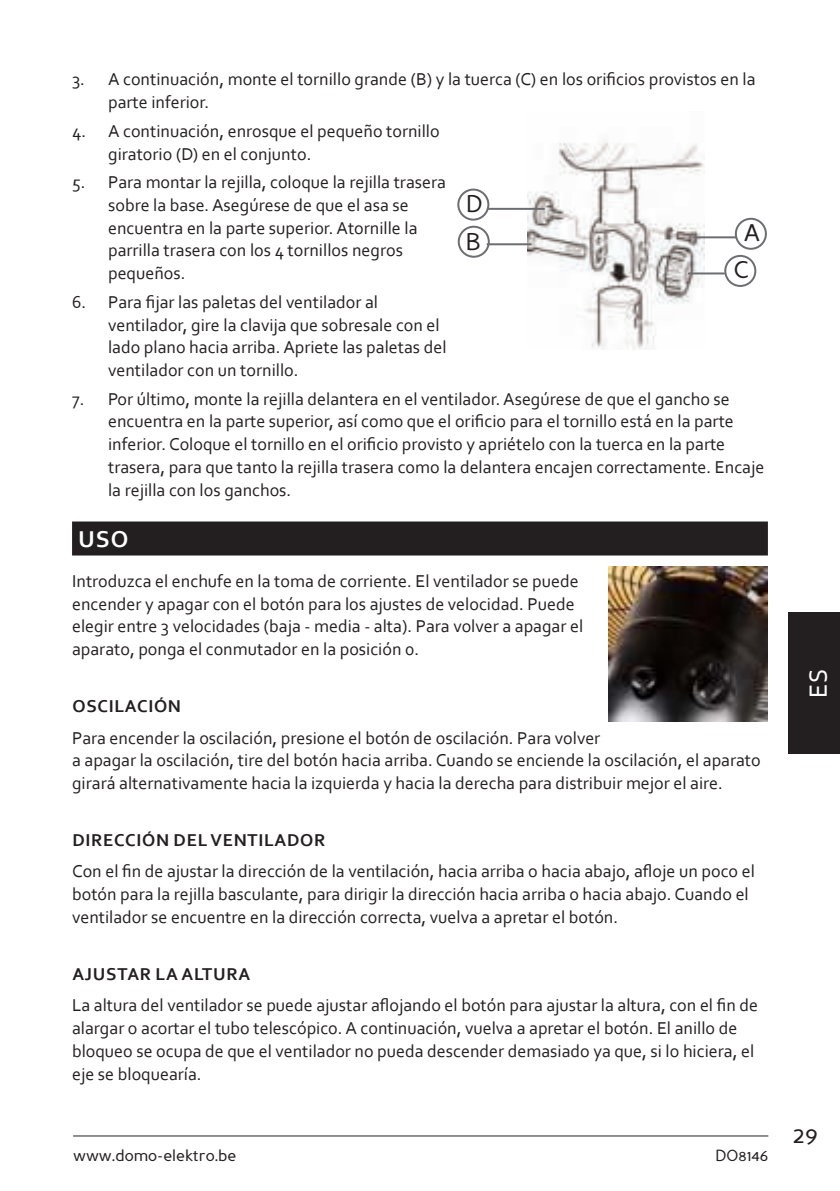
<style>
.page{position:relative;width:840px;height:1191px;background:#fff}
.page>*{position:absolute;margin:0;border:0;box-sizing:border-box;transform-origin:0 0}
.t1{font:26px "Corbel";color:#fff}
.t2{font:24px/38.6px "Perspective Sans";color:#231f20}
.t3{font:700 24px "Corbel";color:#fff}
.t4{font:18px/22.8px "Corbel";color:#231f20}
.t5{font:700 18px "Corbel";letter-spacing:.04em;color:#231f20}
.t6{font:16px "Perspective Sans";color:#231f20}
</style>
<div class="page">
<hr style="left:73px;top:1135px;width:694px;height:1px;background:#231f20">
<div style="left:788px;top:612px;width:51px;height:142px;background:#231f20"></div>
<div style="left:72px;top:521px;width:695px;height:34px;background:#231f20"></div>
<img style="left:527px;top:142px;width:177px;height:208px">
<div style="left:723px;top:255px;width:33px;height:32px;border:2px solid #6d6e71;border-radius:50%"></div>
<hr style="left:688px;top:272px;width:35px;height:2px;background:#6d6e71">
<hr style="left:693px;top:236px;width:48px;height:2px;background:#6d6e71">
<div style="left:457px;top:189px;width:32px;height:32px;border:2px solid #6d6e71;border-radius:50%"></div>
<hr style="left:487px;top:208px;width:56px;height:2px;background:#6d6e71">
<div style="left:457px;top:226px;width:32px;height:32px;border:2px solid #6d6e71;border-radius:50%"></div>
<hr style="left:487px;top:243px;width:43px;height:2px;background:#6d6e71">
<div style="left:735px;top:219px;width:30px;height:30px;background:#fff;border-radius:50%"></div>
<div style="left:734px;top:218px;width:32px;height:32px;border:2px solid #6d6e71;border-radius:50%"></div>
<img style="left:608px;top:567px;width:159px;height:154px">
<p class="t4" style="left:108px;top:69px;width:648px;text-indent:-36px">3. A continuación, monte el tornillo grande (B) y la tuerca (C) en los orificios provistos en la parte inferior.</p>
<p class="t4" style="left:108px;top:120px;width:333px;text-indent:-36px">4. A continuación, enrosque el pequeño tornillo giratorio (D) en el conjunto.</p>
<p class="t4" style="left:108px;top:172px;width:339px;text-indent:-36px">5. Para montar la rejilla, coloque la rejilla trasera sobre la base. Asegúrese de que el asa se encuentra en la parte superior. Atornille la parrilla trasera con los 4 tornillos negros pequeños.</p>
<p class="t4" style="left:108px;top:291px;width:340px;text-indent:-36px">6. Para fijar las paletas del ventilador al ventilador, gire la clavija que sobresale con el lado plano hacia arriba. Apriete las paletas del ventilador con un tornillo.</p>
<p class="t4" style="left:108px;top:388px;width:657px;text-indent:-36px">7. Por último, monte la rejilla delantera en el ventilador. Asegúrese de que el gancho se encuentra en la parte superior, así como que el orificio para el tornillo está en la parte inferior. Coloque el tornillo en el orificio provisto y apriételo con la tuerca en la parte trasera, para que tanto la rejilla trasera como la delantera encajen correctamente. Encaje la rejilla con los ganchos.</p>
<h2 class="t3" style="left:78px;top:527px;width:52px">USO</h2>
<p class="t4" style="left:72px;top:570px;width:512px">Introduzca el enchufe en la toma de corriente. El ventilador se puede encender y apagar con el botón para los ajustes de velocidad. Puede elegir entre 3 velocidades (baja - media - alta). Para volver a apagar el aparato, ponga el conmutador en la posición 0.</p>
<p class="t5" style="left:72px;top:697px;width:110px">OSCILACIÓN</p>
<p class="t4" style="left:72px;top:727px;width:689px">Para encender la oscilación, presione el botón de oscilación. Para volver<br>a apagar la oscilación, tire del botón hacia arriba. Cuando se enciende la oscilación, el aparato girará alternativamente hacia la izquierda y hacia la derecha para distribuir mejor el aire.</p>
<p class="t5" style="left:72px;top:831px;width:254px">DIRECCIÓN DEL VENTILADOR</p>
<p class="t4" style="left:72px;top:859px;width:684px">Con el fin de ajustar la dirección de la ventilación, hacia arriba o hacia abajo, afloje un poco el botón para la rejilla basculante, para dirigir la dirección hacia arriba o hacia abajo. Cuando el ventilador se encuentre en la dirección correcta, vuelva a apretar el botón.</p>
<h2 class="t2" style="left:465px;top:186px;width:18px">D<br>B</h2>
<h2 class="t2" style="left:743px;top:215px;width:18px">A</h2>
<h2 class="t2" style="left:733px;top:252px;width:16px">C</h2>
<p class="t5" style="left:72px;top:965px;width:179px">AJUSTAR LA ALTURA</p>
<p class="t4" style="left:72px;top:993px;width:687px">La altura del ventilador se puede ajustar aflojando el botón para ajustar la altura, con el fin de alargar o acortar el tubo telescópico. A continuación, vuelva a apretar el botón. El anillo de bloqueo se ocupa de que el ventilador no pueda descender demasiado ya que, si lo hiciera, el eje se bloquearía.</p>
<p class="t6" style="left:73px;top:1149px;width:165px">www.domo-elektro.be</p>
<p class="t6" style="left:715px;top:1149px;width:54px">DO8146</p>
<h1 class="t1" style="left:806px;top:697px;width:30px;rotate:-90deg">ES</h1>
<h2 class="t2" style="left:792px;top:1117px;width:27px">29</h2>
</div>
